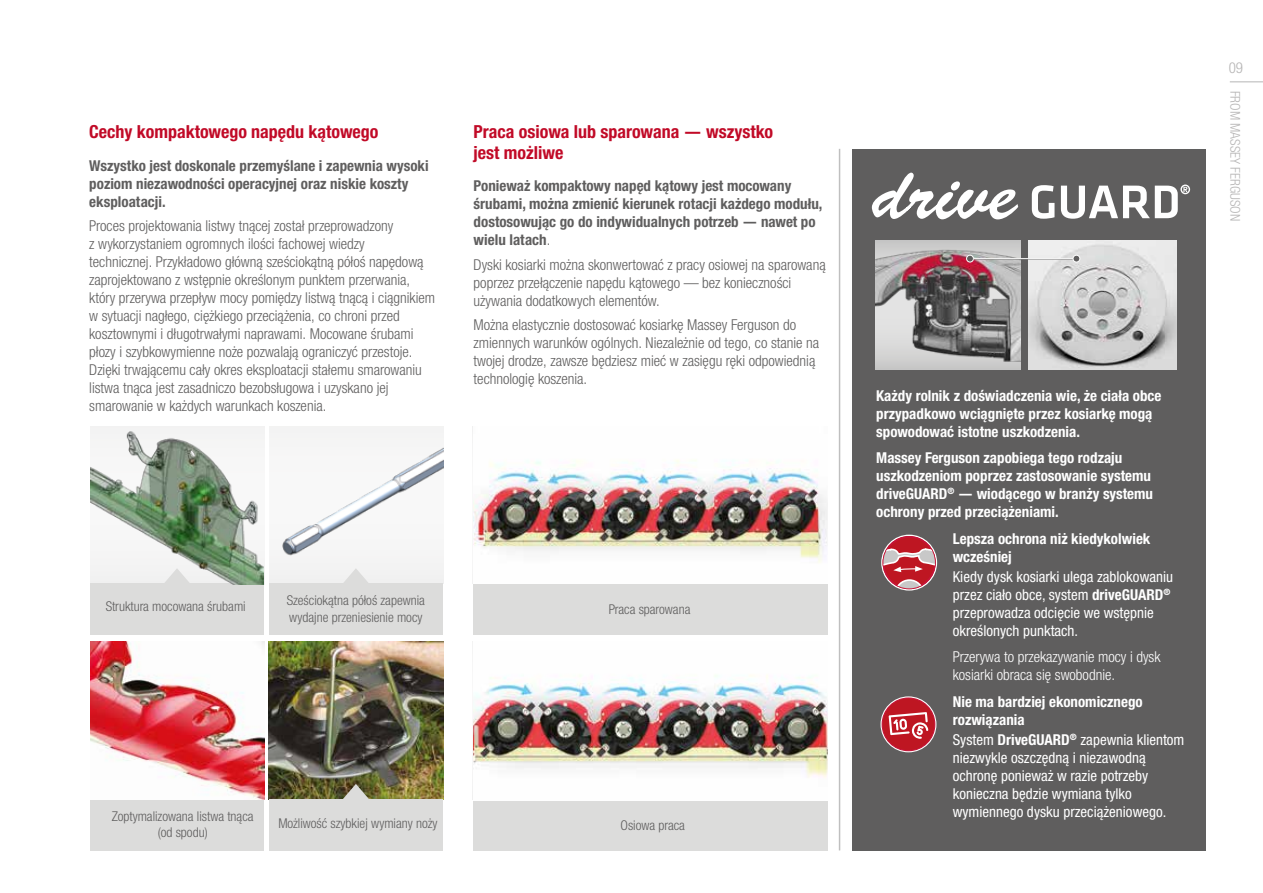
<style>
.page{position:relative;width:1263px;height:893px;background:#fff}
.page>*{position:absolute;margin:0;border:0;box-sizing:border-box;transform-origin:0 0}
.t1{font:700 condensed 18px/21.6px "Helvetica Neue LTW1 G";color:#c10a27}
.t2{font:300 condensed 15px/18px "Helvetica Neue LTW1 G";color:#5f5e5e}
.t3{font:700 condensed 15px/18px "Helvetica Neue LTW1 G";color:#fff}
.t4{font:condensed 15px/18px "Helvetica Neue LTW1 G";color:#fff}
.t5{font:700 condensed 15px/18px "Helvetica Neue LTW1 G";color:#5f5e5e}
.t6{font:300 condensed 15px/18px "Helvetica Neue LTW1 G";color:#fff}
.t7{font:300 condensed 15px "Helvetica Neue LTW1 G";color:#b6b5b5}
.t8{font:300 condensed 13.5px/16.2px "Helvetica Neue LTW1 G";color:#5f5e5e;text-align:center}
.t9{font:300 condensed 13.5px "Helvetica Neue LTW1 G";color:#b6b5b5}
.s1{font-weight:300}
.s2{font-weight:700}
</style>
<div class="page">
<img style="left:269px;top:642px;width:174px;height:157px">
<div style="left:90px;top:584px;width:174px;height:51px;background:#dcdcdb"></div>
<div style="left:90px;top:799px;width:174px;height:51px;background:#dcdcdb"></div>
<div style="left:269px;top:584px;width:174px;height:51px;background:#dcdcdb"></div>
<div style="left:473px;top:584px;width:354px;height:51px;background:#dcdcdb"></div>
<div style="left:269px;top:799px;width:174px;height:51px;background:#dcdcdb"></div>
<div style="left:473px;top:799px;width:354px;height:51px;background:#dcdcdb"></div>
<svg style="left:163px;top:799px;width:28px;height:1px"></svg>
<svg style="left:342px;top:784px;width:28px;height:15px"></svg>
<img style="left:269px;top:426px;width:174px;height:158px">
<img style="left:90px;top:642px;width:174px;height:157px">
<img style="left:91px;top:427px;width:173px;height:157px">
<div style="left:852px;top:149px;width:354px;height:701px;background:#5f5e5e"></div>
<img style="left:474px;top:460px;width:353px;height:103px">
<img style="left:474px;top:675px;width:353px;height:125px">
<hr style="left:1230px;top:81px;width:33px;height:1px;background:#b6b5b5">
<hr style="left:839px;top:149px;width:1px;height:701px;background:#5f5e5e">
<div style="left:875px;top:240px;width:146px;height:129px;background:#cacaca"></div>
<img style="left:1028px;top:240px;width:149px;height:129px">
<img style="left:875px;top:250px;width:146px;height:112px">
<div style="left:966px;top:255px;width:7px;height:7px;background:#5f5e5e;border-radius:50%"></div>
<div style="left:966px;top:255px;width:8px;height:7px;border:1px solid #fff;border-radius:50%"></div>
<hr style="left:974px;top:259px;width:100px;height:1px;background:#5f5e5e">
<hr style="left:974px;top:258px;width:100px;height:1px;background:#fff">
<div style="left:1073px;top:255px;width:7px;height:7px;background:#5f5e5e;border-radius:50%"></div>
<div style="left:1073px;top:255px;width:7px;height:7px;border:1px solid #fff;border-radius:50%"></div>
<svg style="left:881px;top:535px;width:56px;height:56px"></svg>
<svg style="left:880px;top:696px;width:56px;height:56px"></svg>
<svg style="left:872px;top:173px;width:318px;height:46px"></svg>
<p class="t1" style="left:89px;top:121px;width:291px">Cechy kompaktowego napędu kątowego</p>
<p class="t1" style="left:474px;top:121px;width:301px">Praca osiowa lub sparowana — wszystko jest możliwe</p>
<p class="t5" style="left:89px;top:156px;width:341px">Wszystko jest doskonale przemyślane i zapewnia wysoki poziom niezawodności operacyjnej oraz niskie koszty eksploatacji.</p>
<p class="t2" style="left:89px;top:217px;width:347px">Proces projektowania listwy tnącej został przeprowadzony<br>z wykorzystaniem ogromnych ilości fachowej wiedzy<br>technicznej. Przykładowo główną sześciokątną półoś napędową zaprojektowano z wstępnie określonym punktem przerwania, który przerywa przepływ mocy pomiędzy listwą tnącą i ciągnikiem w sytuacji nagłego, ciężkiego przeciążenia, co chroni przed kosztownymi i długotrwałymi naprawami. Mocowane śrubami płozy i szybkowymienne noże pozwalają ograniczyć przestoje.<br>Dzięki trwającemu cały okres eksploatacji stałemu smarowaniu listwa tnąca jest zasadniczo bezobsługowa i uzyskano jej smarowanie w każdych warunkach koszenia.</p>
<p class="t5" style="left:474px;top:177px;width:350px">Ponieważ kompaktowy napęd kątowy jest mocowany śrubami, można zmienić kierunek rotacji każdego modułu, dostosowując go do indywidualnych potrzeb — nawet po wielu latach<span class="s1">.</span></p>
<p class="t2" style="left:474px;top:255px;width:354px">Dyski kosiarki można skonwertować z pracy osiowej na sparowaną poprzez przełączenie napędu kątowego — bez konieczności używania dodatkowych elementów.</p>
<p class="t2" style="left:474px;top:316px;width:347px">Można elastycznie dostosować kosiarkę Massey Ferguson do zmiennych warunków ogólnych. Niezależnie od tego, co stanie na twojej drodze, zawsze będziesz mieć w zasięgu ręki odpowiednią technologię koszenia.</p>
<p class="t8" style="left:287px;top:593px;width:140px;text-align:left">Sześciokątna półoś zapewnia wydajne przeniesienie mocy</p>
<p class="t8" style="left:106px;top:598px;width:142px">Struktura mocowana śrubami</p>
<p class="t8" style="left:609px;top:601px;width:83px">Praca sparowana</p>
<p class="t8" style="left:112px;top:808px;width:143px">Zoptymalizowana listwa tnąca (od spodu)</p>
<p class="t8" style="left:278px;top:815px;width:161px">Możliwość szybkiej wymiany noży</p>
<p class="t8" style="left:620px;top:818px;width:66px">Osiowa praca</p>
<p class="t7" style="left:1229px;top:59px;width:16px">09</p>
<p class="t9" style="left:1243px;top:91px;width:132px;rotate:90deg">FROM MASSEY FERGUSON</p>
<p class="t3" style="left:876px;top:387px;width:287px">Każdy rolnik z doświadczenia wie, że ciała obce przypadkowo wciągnięte przez kosiarkę mogą spowodować istotne uszkodzenia.</p>
<p class="t3" style="left:876px;top:449px;width:278px">Massey Ferguson zapobiega tego rodzaju uszkodzeniom poprzez zastosowanie systemu driveGUARD<sup>®</sup> — wiodącego w branży systemu ochrony przed przeciążeniami.</p>
<p class="t3" style="left:953px;top:530px;width:199px">Lepsza ochrona niż kiedykolwiek wcześniej</p>
<p class="t4" style="left:953px;top:568px;width:222px">Kiedy dysk kosiarki ulega zablokowaniu przez ciało obce, system <span class="s2">driveGUARD</span><sup>® </sup>przeprowadza odcięcie we wstępnie określonych punktach.</p>
<p class="t6" style="left:953px;top:648px;width:209px">Przerywa to przekazywanie mocy i dysk kosiarki obraca się swobodnie.</p>
<p class="t3" style="left:953px;top:693px;width:191px">Nie ma bardziej ekonomicznego rozwiązania</p>
<p class="t4" style="left:953px;top:731px;width:233px">System <span class="s2">DriveGUARD</span><sup>®</sup> zapewnia klientom niezwykle oszczędną i niezawodną ochronę ponieważ w razie potrzeby konieczna będzie wymiana tylko wymiennego dysku przeciążeniowego.</p>
</div>
